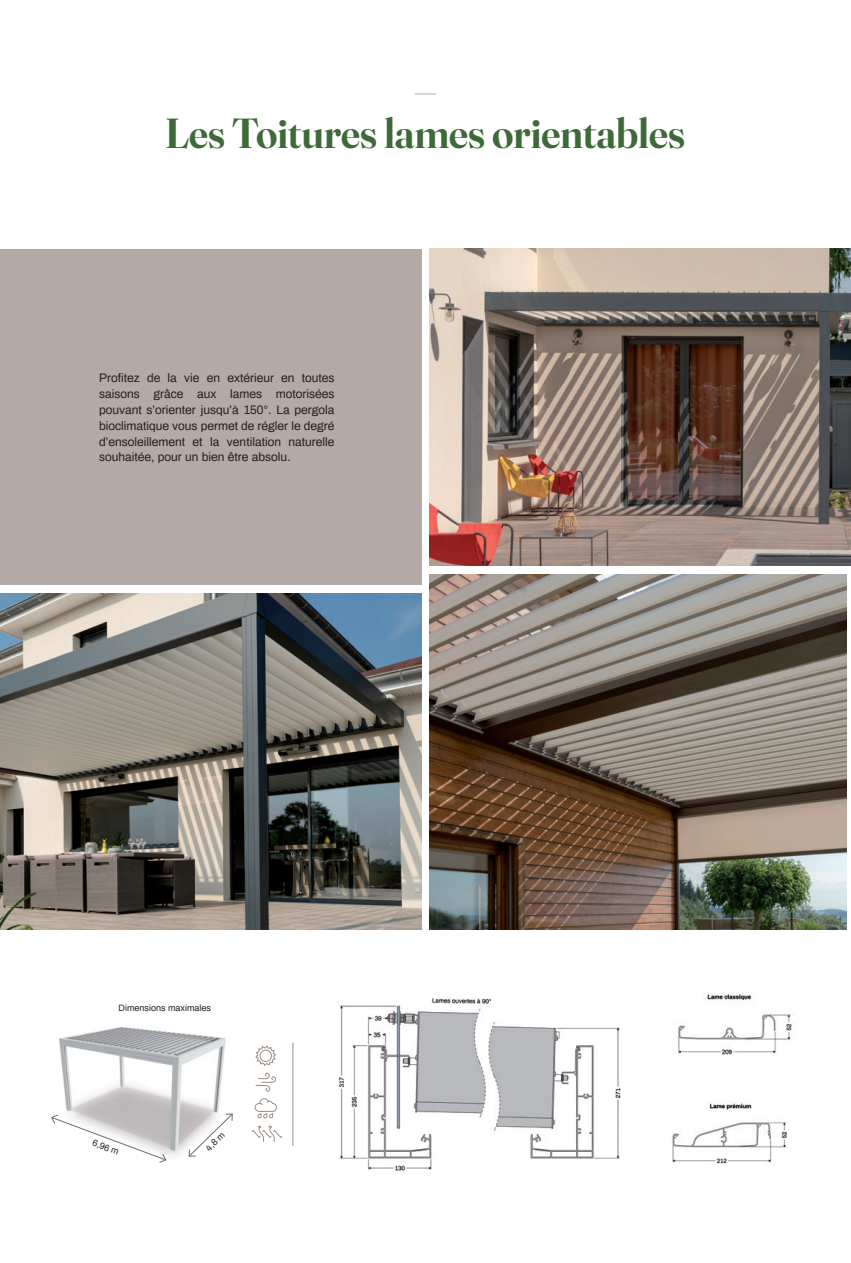
<style>
.page{position:relative;width:851px;height:1263px;background:#fff}
.page>*{position:absolute;margin:0;border:0;box-sizing:border-box;transform-origin:0 0}
.B-Petit_titre_Fraunces_28{font:900 42px "Fraunces 9 pt";color:#3e6a39}
.C-texte_noir_justif{font:12px/15.8px "Archivo";color:#231f20;text-align:justify}
.E-Légendes{font:9px "Archivo";color:#231f20}
</style>
<div class="page">
<div style="left:0;top:249px;width:421px;height:335px;background:#b5a9a5"></div>
<img style="left:429px;top:249px;width:421px;height:317px">
<img style="left:429px;top:574px;width:417px;height:355px">
<svg style="left:414px;top:94px;width:22px;height:1px"></svg>
<img style="left:0;top:593px;width:421px;height:336px">
<img style="left:59px;top:1027px;width:167px;height:134px">
<svg style="left:51px;top:1114px;width:115px;height:49px"></svg>
<svg style="left:188px;top:1113px;width:45px;height:44px"></svg>
<svg style="left:255px;top:1045px;width:21px;height:47px"></svg>
<svg style="left:254px;top:1098px;width:23px;height:21px"></svg>
<svg style="left:251px;top:1125px;width:31px;height:17px"></svg>
<hr style="left:292px;top:1042px;width:1px;height:104px;background:#9c8f84">
<img style="left:338px;top:998px;width:283px;height:173px">
<img style="left:672px;top:1103px;width:115px;height:61px">
<img style="left:678px;top:994px;width:114px;height:61px">
<p class="B-Petit_titre_Fraunces_28" style="left:165px;top:100px;width:521px">Les Toitures lames orientables</p>
<p class="C-texte_noir_justif" style="left:99px;top:370px;width:237px">Profitez de la vie en extérieur en toutes saisons grâce aux lames motorisées pouvant s’orienter jusqu’à 150°. La pergola bioclimatique vous permet de régler le degré d’ensoleillement et la ventilation naturelle souhaitée, pour un bien être absolu.</p>
<p class="E-Légendes" style="left:118px;top:1001px;width:94px">Dimensions maximales</p>
<p class="E-Légendes" style="left:95px;top:1136px;width:29px;rotate:20deg">6,96 m</p>
<p class="E-Légendes" style="left:203px;top:1145px;width:24px;rotate:-44deg">4,8 m</p>
</div>
